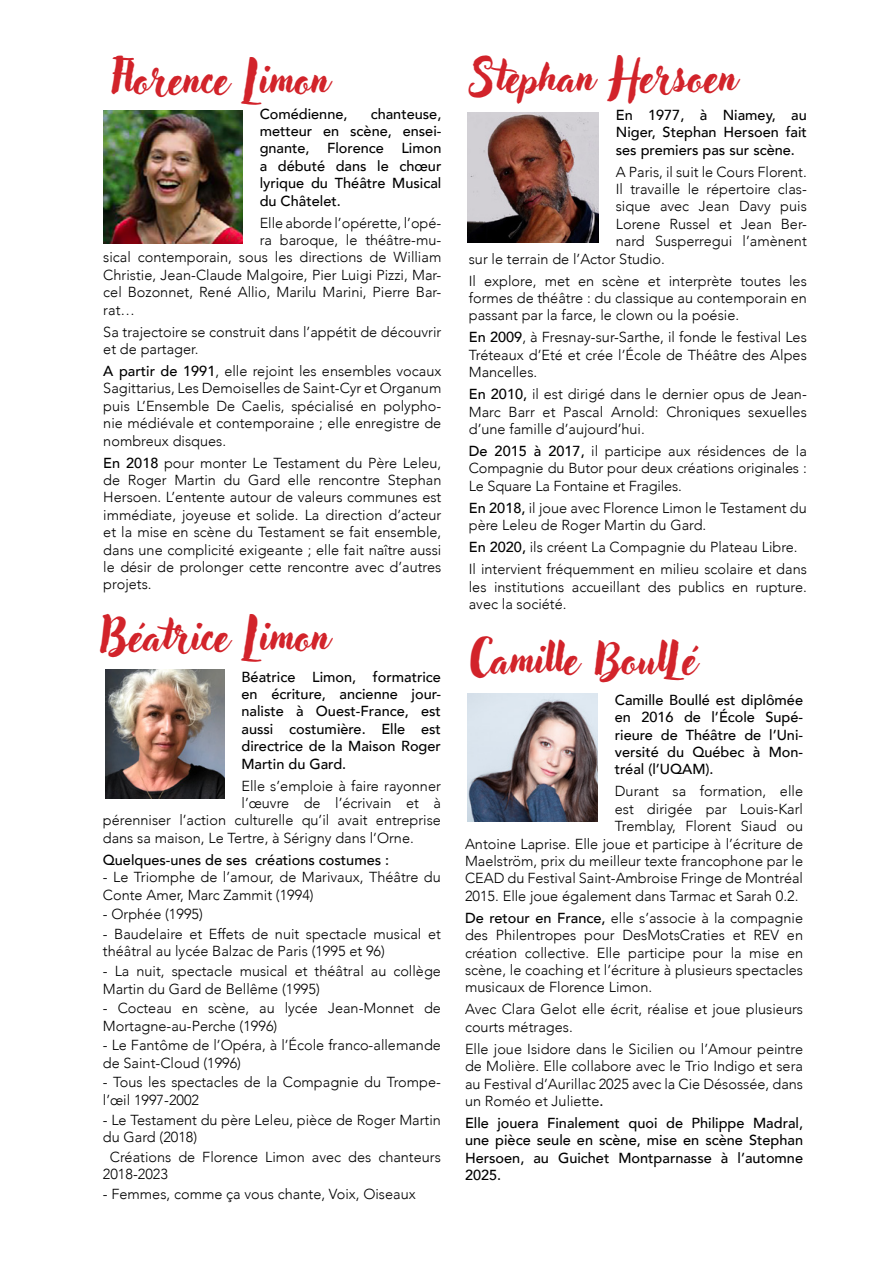
<style>
.page{position:relative;width:893px;height:1263px;background:#fff}
.page>*{position:absolute;margin:0;border:0;box-sizing:border-box;transform-origin:0 0}
.t1{font:41.85px "Adlery Pro";color:#d2232a}
.t2{font:300 14.55px/17.4px "Avenir";color:#000}
.t3{font:500 14.55px/17.4px "Avenir";color:#000;text-align:justify}
.s1{font-weight:500}
</style>
<div class="page">
<img style="left:103px;top:111px;width:140px;height:133px">
<img style="left:467px;top:112px;width:132px;height:130px">
<img style="left:467px;top:693px;width:131px;height:129px">
<img style="left:105px;top:670px;width:119px;height:128px">
<h1 class="t1" style="left:110px;top:54px;width:221px">Florence Limon</h1>
<p class="t3" style="left:260px;top:104px;width:89px">Comédienne,</p>
<p class="t3" style="left:260px;top:104px;width:183px;text-indent:111px">chanteuse, metteur en scène, ensei&shy;gnante, Florence Limon a débuté dans le chœur lyrique du Théâtre Musical du Châtelet.</p>
<p class="t2" style="left:260px;top:214px;width:183px">Elle aborde l’opérette, l’opé-</p>
<p class="t2" style="left:260px;top:231px;width:183px">ra baroque, le théâtre-mu-</p>
<p class="t2" style="left:103px;top:249px;width:340px">sical contemporain, sous les directions de William</p>
<p class="t2" style="left:103px;top:266px;width:340px">Christie, Jean-Claude Malgoire, Pier Luigi Pizzi, Mar-</p>
<p class="t2" style="left:103px;top:284px;width:340px">cel Bozonnet, René Allio, Marilu Marini, Pierre Bar-</p>
<p class="t2" style="left:103px;top:301px;width:33px">rat…</p>
<p class="t2" style="left:103px;top:323px;width:340px">Sa trajectoire se construit dans l’appétit de découvrir et de partager.</p>
<p class="t2" style="left:103px;top:362px;width:340px;text-align:justify"><span class="s1">A partir de 1991</span>, elle rejoint les ensembles vocaux Sagittarius, Les Demoiselles de Saint-Cyr et Organum puis L’Ensemble De Caelis, spécialisé en polypho&shy;nie médiévale et contemporaine ; elle enregistre de nombreux disques.</p>
<p class="t2" style="left:103px;top:454px;width:340px;text-align:justify"><span class="s1">En 2018</span> pour monter Le Testament du Père Leleu, de Roger Martin du Gard elle rencontre Stephan Hersoen. L’entente autour de valeurs communes est immédiate, joyeuse et solide. La direction d’acteur et la mise en scène du Testament se fait ensemble, dans une complicité exigeante ; elle fait naître aussi le désir de prolonger cette rencontre avec d’autres projets.</p>
<h1 class="t1" style="left:101px;top:611px;width:230px">Béatrice Limon</h1>
<p class="t3" style="left:241px;top:667px;width:201px">Béatrice Limon, formatrice en écriture, ancienne jour&shy;naliste à Ouest-France, est aussi costumière. Elle est directrice de la Maison Roger Martin du Gard.</p>
<p class="t2" style="left:241px;top:777px;width:201px">Elle s’emploie à faire rayonner</p>
<p class="t2" style="left:241px;top:794px;width:201px">l’œuvre de l’écrivain et à</p>
<p class="t2" style="left:103px;top:812px;width:340px">pérenniser l’action culturelle qu’il avait entreprise</p>
<p class="t2" style="left:103px;top:829px;width:312px">dans sa maison, Le Tertre, à Sérigny dans l’Orne.</p>
<p class="t3" style="left:103px;top:850px;width:288px">Quelques-unes de ses créations costumes :</p>
<p class="t2" style="left:103px;top:868px;width:340px">- Le Triomphe de l’amour, de Marivaux, Théâtre du<br>Conte Amer, Marc Zammit (1994)</p>
<p class="t2" style="left:103px;top:906px;width:102px">- Orphée (1995)</p>
<p class="t2" style="left:103px;top:925px;width:340px">- Baudelaire et Effets de nuit spectacle musical et théâtral au lycée Balzac de Paris (1995 et 96)</p>
<p class="t2" style="left:103px;top:962px;width:340px">- La nuit, spectacle musical et théâtral au collège<br>Martin du Gard de Bellême (1995)</p>
<p class="t2" style="left:103px;top:999px;width:340px">- Cocteau en scène, au lycée Jean-Monnet de<br>Mortagne-au-Perche (1996)</p>
<p class="t2" style="left:103px;top:1037px;width:340px">- Le Fantôme de l’Opéra, à l’École franco-allemande de Saint-Cloud (1996)</p>
<p class="t2" style="left:103px;top:1074px;width:340px">- Tous les spectacles de la Compagnie du Trompe&shy;l’œil 1997-2002</p>
<p class="t2" style="left:103px;top:1111px;width:340px">- Le Testament du père Leleu, pièce de Roger Martin du Gard (2018)</p>
<p class="t2" style="left:103px;top:1148px;width:340px;text-indent:7px">Créations de Florence Limon avec des chanteurs<br>2018-2023</p>
<p class="t2" style="left:103px;top:1185px;width:314px">- Femmes, comme ça vous chante, Voix, Oiseaux</p>
<h1 class="t1" style="left:471px;top:52px;width:268px">Stephan Hersoen</h1>
<p class="t3" style="left:616px;top:105px;width:193px">En 1977, à Niamey, au Niger, Stephan Hersoen fait ses premiers pas sur scène.</p>
<p class="t2" style="left:616px;top:163px;width:193px">A Paris, il suit le Cours Florent.</p>
<p class="t2" style="left:616px;top:180px;width:193px">Il travaille le répertoire clas-</p>
<p class="t2" style="left:616px;top:198px;width:193px">sique avec Jean Davy puis</p>
<p class="t2" style="left:616px;top:215px;width:193px">Lorene Russel et Jean Ber-</p>
<p class="t2" style="left:616px;top:233px;width:193px">nard Susperregui l’amènent</p>
<p class="t2" style="left:469px;top:250px;width:198px">sur le terrain de l’Actor Studio.</p>
<p class="t2" style="left:469px;top:272px;width:340px;text-align:justify">Il explore, met en scène et interprète toutes les formes de théâtre : du classique au contemporain en passant par la farce, le clown ou la poésie.</p>
<p class="t2" style="left:469px;top:329px;width:340px;text-align:justify"><span class="s1">En 2009</span>, à Fresnay-sur-Sarthe, il fonde le festival Les Tréteaux d’Eté et crée l’École de Théâtre des Alpes Mancelles.</p>
<p class="t2" style="left:469px;top:386px;width:340px;text-align:justify"><span class="s1">En 2010,</span> il est dirigé dans le dernier opus de Jean-Marc Barr et Pascal Arnold: Chroniques sexuelles d’une famille d’aujourd’hui.</p>
<p class="t2" style="left:469px;top:442px;width:340px;text-align:justify"><span class="s1">De 2015 à 2017,</span> il participe aux résidences de la Compagnie du Butor pour deux créations originales :<br>Le Square La Fontaine et Fragiles.</p>
<p class="t2" style="left:469px;top:499px;width:340px"><span class="s1">En 2018,</span> il joue avec Florence Limon le Testament du père Leleu de Roger Martin du Gard.</p>
<p class="t2" style="left:469px;top:536px;width:340px;line-height:21.9px"><span class="s1">En 2020,</span> ils créent La Compagnie du Plateau Libre.<br>Il intervient fréquemment en milieu scolaire et dans</p>
<p class="t2" style="left:469px;top:578px;width:340px">les institutions accueillant des publics en rupture. avec la société.</p>
<h1 class="t1" style="left:469px;top:634px;width:229px">Camille BoulLé</h1>
<p class="t3" style="left:615px;top:690px;width:190px">Camille Boullé est diplômée en 2016 de l’École Supé&shy;rieure de Théâtre de l’Uni&shy;versité du Québec à Mon&shy;tréal (l’UQAM).</p>
<p class="t2" style="left:615px;top:783px;width:190px">Durant sa formation, elle</p>
<p class="t2" style="left:615px;top:800px;width:190px">est dirigée par Louis-Karl</p>
<p class="t2" style="left:615px;top:817px;width:190px">Tremblay, Florent Siaud ou</p>
<p class="t2" style="left:465px;top:835px;width:340px">Antoine Laprise. Elle joue et participe à l’écriture de</p>
<p class="t2" style="left:465px;top:852px;width:340px">Maelström, prix du meilleur texte francophone par le</p>
<p class="t2" style="left:465px;top:870px;width:340px">CEAD du Festival Saint-Ambroise Fringe de Montréal</p>
<p class="t2" style="left:465px;top:887px;width:335px">2015. Elle joue également dans Tarmac et Sarah 0.2.</p>
<p class="t2" style="left:465px;top:909px;width:340px;text-align:justify"><span class="s1">De retour en France,</span> elle s’associe à la compagnie des Philentropes pour DesMotsCraties et REV en création collective. Elle participe pour la mise en scène, le coaching et l’écriture à plusieurs spectacles musicaux de Florence Limon.</p>
<p class="t2" style="left:465px;top:1001px;width:340px">Avec Clara Gelot elle écrit, réalise et joue plusieurs courts métrages.</p>
<p class="t2" style="left:465px;top:1040px;width:340px;text-align:justify">Elle joue Isidore dans le Sicilien ou l’Amour peintre de Molière. Elle collabore avec le Trio Indigo et sera au Festival d’Aurillac 2025 avec la Cie Désossée, dans un Roméo et Juliette<span class="s1">.</span></p>
<p class="t3" style="left:465px;top:1113px;width:340px">Elle jouera Finalement quoi de Philippe Madral, une pièce seule en scène, mise en scène Stephan Hersoen, au Guichet Montparnasse à l’automne 2025.</p>
</div>
